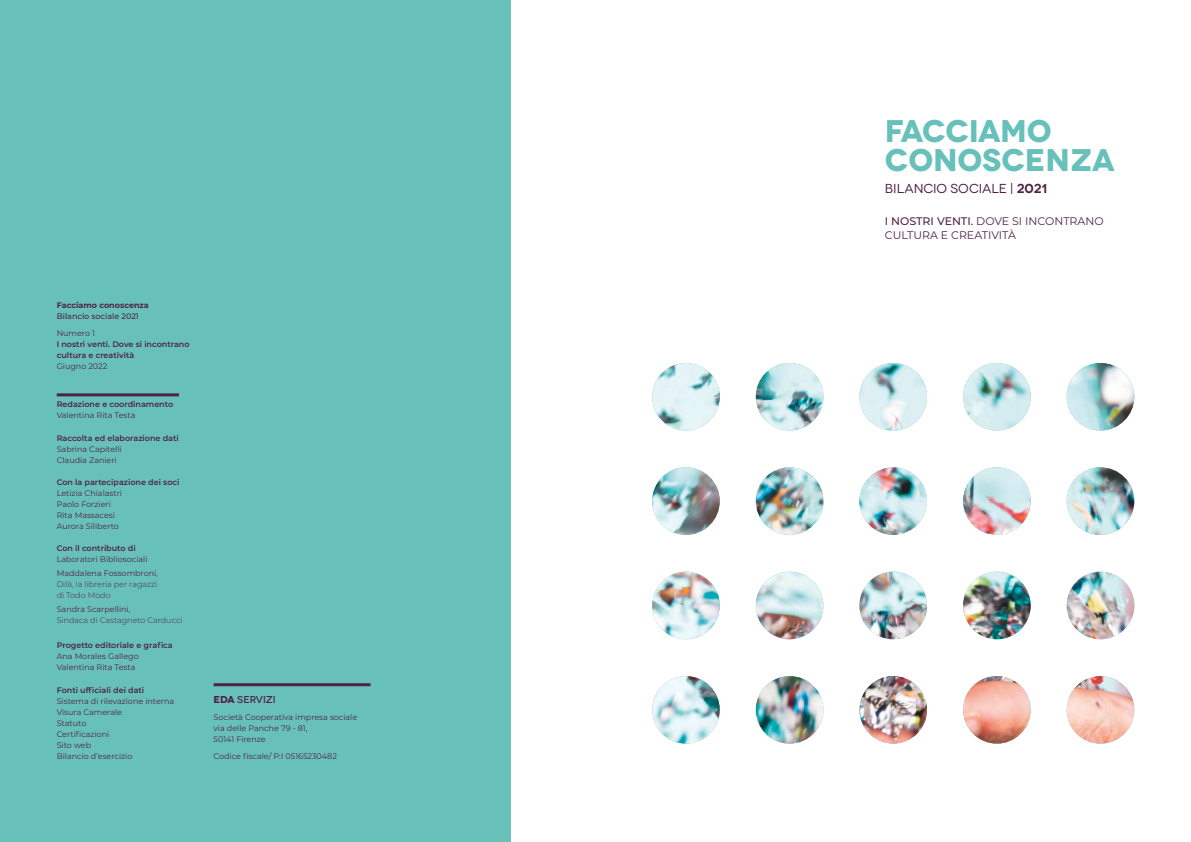
<style>
.page{position:relative;width:1191px;height:842px;background:#fff}
.page>*{position:absolute;margin:0;border:0;box-sizing:border-box;transform-origin:0 0}
.t1{font:700 31.3px/28px "Novecentowide";letter-spacing:-.01em;color:#67c1ba}
.t2{font:13px "Novecentowide";letter-spacing:-.005em;color:#502245}
.t3{font:11px/13.2px "Montserrat";color:#502245}
.t4{font:500 10px "Novecentowide";color:#502245}
.t5{font:8px/11px "Montserrat";color:#502245}
.t6{font:600 8px/11px "Montserrat";color:#502245}
.t7{font:300 8px/11px "Montserrat";color:#502245}
.t8{font:500 8px "Montserrat";color:#502245}
.t9{font:700 8px "Montserrat";color:#502245}
.s1{font-weight:700}
.s2{font-weight:600}
.s3{font-weight:500}
</style>
<div class="page">
<div style="left:0;top:0;width:510px;height:842px;background:#67c1ba"></div>
<hr style="left:57px;top:393px;width:122px;height:3px;background:#502245">
<img style="left:652px;top:363px;width:482px;height:381px">
<hr style="left:214px;top:683px;width:156px;height:3px;background:#502245">
<p class="t9" style="left:57px;top:299px;width:94px">Facciamo conoscenza</p>
<p class="t8" style="left:57px;top:311px;width:84px">Bilancio sociale 2021</p>
<p class="t5" style="left:57px;top:327px;width:40px">Numero 1</p>
<p class="t6" style="left:57px;top:338px;width:134px">I nostri venti. Dove si incontrano cultura e creatività</p>
<p class="t5" style="left:57px;top:360px;width:52px">Giugno 2022</p>
<p class="t6" style="left:57px;top:399px;width:118px">Redazione e coordinamento</p>
<p class="t5" style="left:57px;top:410px;width:80px">Valentina Rita Testa</p>
<p class="t6" style="left:57px;top:432px;width:124px">Raccolta ed elaborazione dati</p>
<p class="t5" style="left:57px;top:443px;width:66px">Sabrina Capitelli<br>Claudia Zanieri</p>
<p class="t6" style="left:57px;top:476px;width:124px">Con la partecipazione dei soci</p>
<p class="t5" style="left:57px;top:487px;width:67px">Letizia Chialastri<br>Paolo Forzieri<br>Rita Massacesi<br>Aurora Siliberto</p>
<p class="t6" style="left:57px;top:543px;width:80px">Con il contributo di</p>
<p class="t5" style="left:57px;top:552px;width:103px;line-height:13.8px">Laboratori Bibliosociali<br>Maddalena Fossombroni,</p>
<p class="t7" style="left:57px;top:579px;width:102px">Dilà, la libreria per ragazzi di Todo Modo</p>
<p class="t5" style="left:57px;top:603px;width:75px">Sandra Scarpellini,</p>
<p class="t7" style="left:57px;top:614px;width:127px">Sindaca di Castagneto Carducci</p>
<p class="t6" style="left:57px;top:639px;width:118px">Progetto editoriale e grafica</p>
<p class="t5" style="left:57px;top:651px;width:84px">Ana Morales Gallego<br>Valentina Rita Testa</p>
<p class="t6" style="left:57px;top:684px;width:89px">Fonti ufficiali dei dati</p>
<p class="t5" style="left:57px;top:695px;width:119px">Sistema di rilevazione interna<br>Visura Camerale<br>Statuto<br>Certificazioni<br>Sito web<br>Bilancio d’esercizio</p>
<p class="t4" style="left:214px;top:694px;width:64px"><span class="s1">EDA</span> SERVIZI</p>
<p class="t5" style="left:214px;top:711px;width:145px">Società Cooperativa impresa sociale via delle Panche 79 - 81,<br>50141 Firenze</p>
<p class="t5" style="left:214px;top:750px;width:125px">Codice fiscale/ P:I 05165230482</p>
<h1 class="t1" style="left:885px;top:118px;width:231px">FACCIAMO<br>CONOSCENZA</h1>
<h2 class="t2" style="left:885px;top:181px;width:164px">BILANCIO SOCIALE | <span class="s2">2021</span></h2>
<h3 class="t3" style="left:885px;top:214px;width:220px"><span class="s3">I NOSTRI VENTI.</span> DOVE SI INCONTRANO<br>CULTURA E CREATIVITÀ</h3>
</div>
